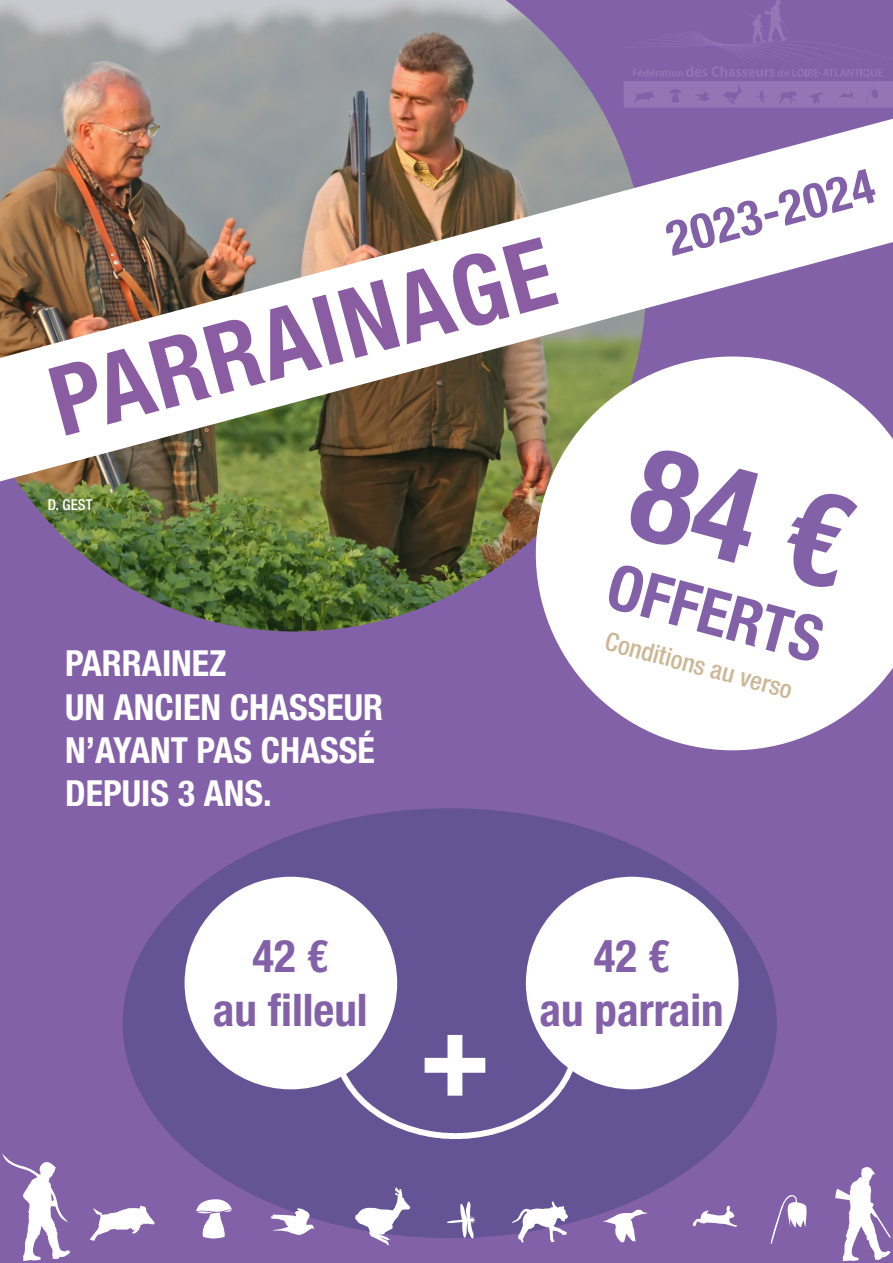
<style>
.page{position:relative;width:893px;height:1263px;background:#8361a9}
.page>*{position:absolute;margin:0;border:0;box-sizing:border-box;transform-origin:0 0}
.Offre{font:700 condensed 120px "Helvetica Neue LT Std";color:#fff}
.Style_de_paragraphe{font:700 condensed 96.75px "Helvetica Neue LT Std";color:#8a5da3}
.Offre-2{font:700 condensed 63px "Helvetica Neue LT Std";color:#8361a9}
.Style_de_paragraphe-2{font:700 condensed 48.3px "Helvetica Neue LT Std";color:#8361a9}
.Offre-3{font:700 condensed 45px "Helvetica Neue LT Std";color:#8361a9}
.Offre-4{font:700 condensed 36px "Helvetica Neue LT Std";color:#fff}
.Offre-5{font:500 condensed 25.5px "Helvetica Neue LT Std";color:#ccb896}
.Offre-6{font:500 condensed 15px "Helvetica Neue LT Std";color:#fff}
</style>
<div class="page">
<div style="left:123px;top:808px;width:654px;height:430px;background:#655495;border-radius:50%"></div>
<svg style="left:835px;top:1167px;width:56px;height:94px"></svg>
<img style="left:0;top:0;width:607px;height:631px">
<img style="left:333px;top:1041px;width:245px;height:97px">
<img style="left:0;top:119px;width:893px;height:362px">
<svg style="left:2px;top:1153px;width:68px;height:108px"></svg>
<svg style="left:771px;top:1195px;width:36px;height:49px"></svg>
<svg style="left:693px;top:1205px;width:44px;height:22px"></svg>
<svg style="left:603px;top:1210px;width:44px;height:33px"></svg>
<svg style="left:512px;top:1201px;width:56px;height:41px"></svg>
<svg style="left:447px;top:1201px;width:28px;height:38px"></svg>
<svg style="left:355px;top:1187px;width:55px;height:58px"></svg>
<svg style="left:270px;top:1208px;width:44px;height:27px"></svg>
<svg style="left:90px;top:1206px;width:65px;height:35px"></svg>
<svg style="left:196px;top:1199px;width:36px;height:40px"></svg>
<svg style="left:514px;top:335px;width:379px;height:416px;fill:#fff"></svg>
<div style="left:185px;top:877px;width:212px;height:212px;background:#fff;border-radius:50%"></div>
<div style="left:526px;top:877px;width:212px;height:212px;background:#fff;border-radius:50%"></div>
<svg style="left:702px;top:0;width:86px;height:47px"></svg>
<svg style="left:624px;top:66px;width:269px;height:42px"></svg>
<div style="left:625px;top:444px;width:234px;height:148px;background:#fff"></div>
<p class="Style_de_paragraphe" style="left:37px;top:347px;width:518px;rotate:-15deg">PARRAINAGE</p>
<p class="Offre-6" style="left:48px;top:496px;width:46px">D. GEST</p>
<p class="Offre-4" style="left:65px;top:642px;width:163px">PARRAINEZ</p>
<p class="Offre-4" style="left:65px;top:685px;width:320px">UN ANCIEN CHASSEUR</p>
<p class="Offre-4" style="left:65px;top:728px;width:311px">N’AYANT PAS CHASSÉ</p>
<p class="Offre-4" style="left:65px;top:771px;width:208px">DEPUIS 3 ANS.</p>
<p class="Style_de_paragraphe-2" style="left:660px;top:211px;width:215px;rotate:-15deg">2023-2024</p>
<p class="Offre-2" style="left:619px;top:548px;width:222px;rotate:15deg">OFFERTS</p>
<p class="Offre-5" style="left:610px;top:626px;width:194px;rotate:15deg">Conditions au verso</p>
<p class="Offre-3" style="left:253px;top:929px;width:77px">42 €</p>
<p class="Offre-3" style="left:213px;top:983px;width:156px">au filleul</p>
<p class="Offre" style="left:419px;top:980px;width:73px">+</p>
<p class="Offre-3" style="left:594px;top:929px;width:77px">42 €</p>
<p class="Offre-3" style="left:540px;top:983px;width:186px">au parrain</p>
</div>
